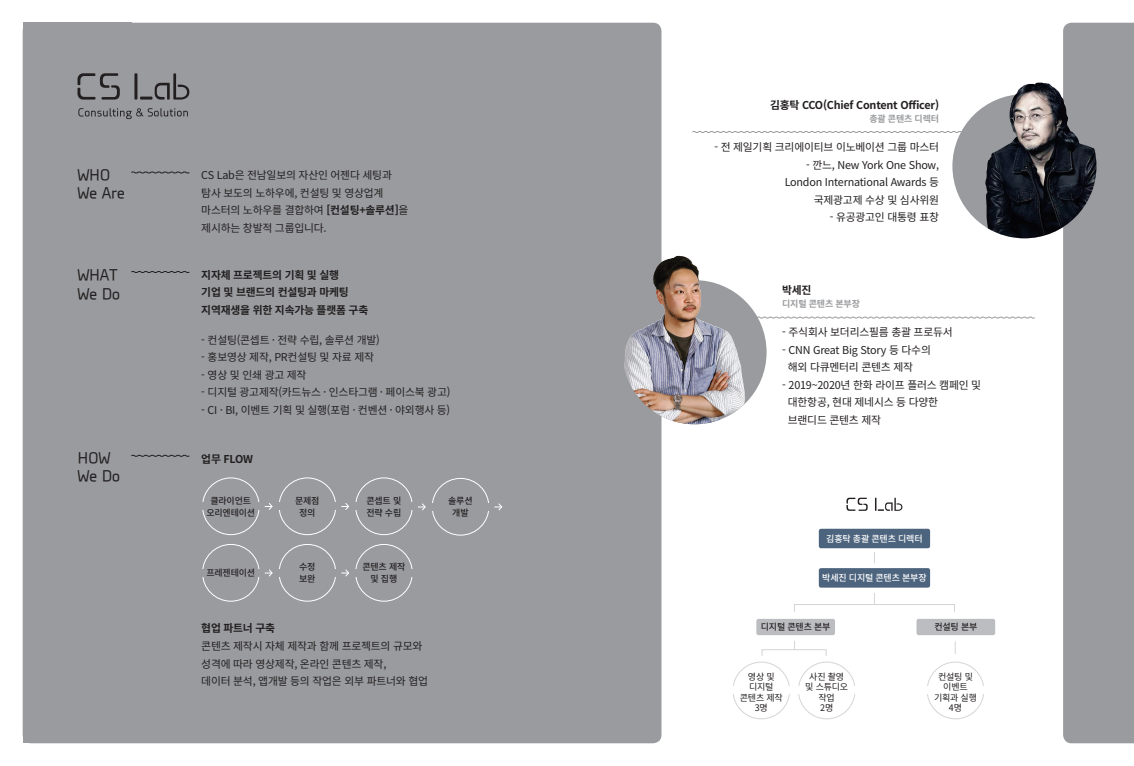
<style>
.page{position:relative;width:1134px;height:766px;background:#fff}
.page>*{position:absolute;margin:0;border:0;box-sizing:border-box;transform-origin:0 0}
.t1{font:16px "Daishin M";letter-spacing:-.02em;color:#231f20}
.t2{font:10.8px "Noto Sans CJ Kkr";letter-spacing:-.02em;color:#231f20}
.t3{font:700 10.8px "Noto Sans CJ Kkr";letter-spacing:-.02em;color:#231f20}
.t4{font:500 9px "Noto Sans CJ Kkr";letter-spacing:-.02em;color:#231f20}
.t5{font:9px "Noto Sans CJ Kkr";letter-spacing:-.02em;color:#231f20}
.t6{font:500 9px "Noto Sans CJ Kkr";letter-spacing:-.02em;color:#fff}
.t7{font:700 9px "Noto Sans CJ Kkr";letter-spacing:-.02em;color:#999b9e}
.s1{font-weight:700}
</style>
<div class="page">
<div style="left:23px;top:23px;width:638px;height:720px;background:#999b9e;border-radius:9px"></div>
<svg style="left:692px;top:131px;width:269px;height:2px"></svg>
<div style="left:1063px;top:23px;width:71px;height:720px;background:#999b9e"></div>
<div style="left:952px;top:94px;width:144px;height:144px;background:#999b9e;border-radius:50%"></div>
<img style="left:985px;top:94px;width:111px;height:144px">
<img style="left:985px;top:83px;width:94px;height:122px">
<svg style="left:131px;top:171px;width:59px;height:3px"></svg>
<svg style="left:131px;top:271px;width:59px;height:2px"></svg>
<svg style="left:757px;top:316px;width:278px;height:3px"></svg>
<div style="left:622px;top:280px;width:144px;height:144px;background:#999b9e;border-radius:50%"></div>
<img style="left:624px;top:330px;width:121px;height:94px">
<img style="left:638px;top:256px;width:107px;height:138px">
<div style="left:432px;top:478px;width:57px;height:57px;border:1px solid #fff;border-radius:50%"></div>
<div style="left:428px;top:503px;width:64px;height:7px;background:#999b9e"></div>
<svg style="left:418px;top:503px;width:8px;height:7px"></svg>
<svg style="left:494px;top:503px;width:8px;height:7px"></svg>
<svg style="left:131px;top:454px;width:59px;height:3px"></svg>
<div style="left:202px;top:477px;width:57px;height:57px;border:1px solid #fff;border-radius:50%"></div>
<div style="left:198px;top:502px;width:64px;height:7px;background:#999b9e"></div>
<div style="left:279px;top:477px;width:57px;height:57px;border:1px solid #fff;border-radius:50%"></div>
<div style="left:275px;top:502px;width:64px;height:7px;background:#999b9e"></div>
<div style="left:355px;top:477px;width:57px;height:57px;border:1px solid #fff;border-radius:50%"></div>
<div style="left:352px;top:502px;width:63px;height:7px;background:#999b9e"></div>
<svg style="left:265px;top:503px;width:8px;height:7px"></svg>
<svg style="left:341px;top:503px;width:8px;height:7px"></svg>
<div style="left:202px;top:544px;width:57px;height:57px;border:1px solid #fff;border-radius:50%"></div>
<div style="left:198px;top:569px;width:64px;height:7px;background:#999b9e"></div>
<div style="left:279px;top:544px;width:57px;height:57px;border:1px solid #fff;border-radius:50%"></div>
<div style="left:275px;top:569px;width:64px;height:7px;background:#999b9e"></div>
<div style="left:355px;top:544px;width:57px;height:57px;border:1px solid #fff;border-radius:50%"></div>
<div style="left:352px;top:569px;width:63px;height:7px;background:#999b9e"></div>
<svg style="left:265px;top:569px;width:8px;height:7px"></svg>
<svg style="left:341px;top:569px;width:8px;height:7px"></svg>
<svg style="left:77px;top:73px;width:43px;height:27px"></svg>
<svg style="left:78px;top:108px;width:110px;height:11px"></svg>
<hr style="left:134px;top:73px;width:3px;height:27px;background:#231f20">
<svg style="left:140px;top:73px;width:49px;height:27px"></svg>
<div style="left:819px;top:568px;width:111px;height:19px;background:#4d647e;border-radius:2px"></div>
<div style="left:819px;top:528px;width:111px;height:20px;background:#4d647e;border-radius:2px"></div>
<div style="left:916px;top:618px;width:79px;height:17px;background:#bcbdc0;border-radius:2px"></div>
<div style="left:756px;top:618px;width:79px;height:17px;background:#bcbdc0;border-radius:2px"></div>
<svg style="left:955px;top:641px;width:1px;height:12px"></svg>
<div style="left:794px;top:604px;width:161px;height:8px;border:1px solid #d4d5d7"></div>
<div style="left:762px;top:649px;width:64px;height:7px;border:1px solid #d4d5d7"></div>
<div style="left:733px;top:661px;width:57px;height:58px;border:1px solid #d4d5d7;border-radius:50%"></div>
<div style="left:729px;top:686px;width:64px;height:7px;background:#fff"></div>
<div style="left:798px;top:661px;width:57px;height:58px;border:1px solid #d4d5d7;border-radius:50%"></div>
<div style="left:795px;top:686px;width:71px;height:7px;background:#fff"></div>
<div style="left:927px;top:661px;width:57px;height:58px;border:1px solid #d4d5d7;border-radius:50%"></div>
<div style="left:924px;top:686px;width:63px;height:7px;background:#fff"></div>
<svg style="left:846px;top:497px;width:22px;height:13px"></svg>
<svg style="left:875px;top:497px;width:27px;height:13px"></svg>
<p class="t1" style="left:77px;top:168px;width:35px">WHO</p>
<p class="t1" style="left:77px;top:186px;width:49px">We Are</p>
<p class="t1" style="left:77px;top:268px;width:42px">WHAT</p>
<p class="t1" style="left:77px;top:286px;width:44px">We Do</p>
<p class="t2" style="left:201px;top:169px;width:192px">CS Lab은 전남일보의 자산인 어젠다 세팅과</p>
<p class="t2" style="left:201px;top:186px;width:184px">탐사 보도의 노하우에, 컨설팅 및 영상업계</p>
<p class="t2" style="left:201px;top:204px;width:209px">마스터의 노하우를 결합하여 <span class="s1">[컨설팅+솔루션]</span>을</p>
<p class="t2" style="left:201px;top:221px;width:127px">제시하는 창발적 그룹입니다.</p>
<p class="t3" style="left:201px;top:269px;width:139px">지자체 프로젝트의 기획 및 실행</p>
<p class="t3" style="left:201px;top:286px;width:149px">기업 및 브랜드의 컨설팅과 마케팅</p>
<p class="t3" style="left:201px;top:304px;width:168px">지역재생을 위한 지속가능 플랫폼 구축</p>
<p class="t2" style="left:201px;top:334px;width:180px">- 컨설팅(콘셉트 〮 전략 수립, 솔루션 개발)</p>
<p class="t2" style="left:201px;top:351px;width:174px">- 홍보영상 제작, PR컨설팅 및 자료 제작</p>
<p class="t2" style="left:201px;top:369px;width:107px">- 영상 및 인쇄 광고 제작</p>
<p class="t2" style="left:201px;top:386px;width:251px">- 디지털 광고제작(카드뉴스 〮 인스타그램 〮 페이스북 광고)</p>
<p class="t2" style="left:201px;top:404px;width:250px">- CI 〮 BI, 이벤트 기획 및 실행(포럼 〮 컨벤션 〮 야외행사 등)</p>
<p class="t1" style="left:77px;top:451px;width:35px">HOW</p>
<p class="t3" style="left:201px;top:453px;width:53px">업무 FLOW</p>
<p class="t1" style="left:77px;top:469px;width:44px">We Do</p>
<p class="t4" style="left:210px;top:495px;width:42px">클라이언트</p>
<p class="t4" style="left:206px;top:507px;width:50px">오리엔테이션</p>
<p class="t4" style="left:206px;top:567px;width:50px">프레젠테이션</p>
<p class="t4" style="left:295px;top:495px;width:26px">문제점</p>
<p class="t4" style="left:299px;top:507px;width:18px">정의</p>
<p class="t4" style="left:299px;top:561px;width:18px">수정</p>
<p class="t4" style="left:299px;top:573px;width:18px">보완</p>
<p class="t4" style="left:366px;top:495px;width:36px">콘셉트 및</p>
<p class="t4" style="left:366px;top:507px;width:36px">전략 수립</p>
<p class="t4" style="left:362px;top:561px;width:45px">콘텐츠 제작</p>
<p class="t4" style="left:370px;top:573px;width:28px">및 집행</p>
<p class="t3" style="left:201px;top:622px;width:75px">협업 파트너 구축</p>
<p class="t2" style="left:201px;top:639px;width:223px">콘텐츠 제작시 자체 제작과 함께 프로젝트의 규모와</p>
<p class="t2" style="left:201px;top:657px;width:187px">성격에 따라 영상제작, 온라인 콘텐츠 제작,</p>
<p class="t2" style="left:201px;top:674px;width:228px">데이터 분석, 앱개발 등의 작업은 외부 파트너와 협업</p>
<p class="t4" style="left:448px;top:495px;width:26px">솔루션</p>
<p class="t4" style="left:452px;top:507px;width:18px">개발</p>
<p class="t3" style="left:770px;top:99px;width:170px">김홍탁 CCO(Chief Content Officer)</p>
<p class="t7" style="left:869px;top:113px;width:71px">총괄 콘텐츠 디렉터</p>
<p class="t2" style="left:714px;top:141px;width:226px">- 전 제일기획 크리에이티브 이노베이션 그룹 마스터</p>
<p class="t2" style="left:806px;top:159px;width:135px">- 깐느, New York One Show,</p>
<p class="t2" style="left:785px;top:176px;width:156px">London International Awards 등</p>
<p class="t2" style="left:814px;top:194px;width:127px">국제광고제 수상 및 심사위원</p>
<p class="t2" style="left:830px;top:211px;width:111px">- 유공광고인 대통령 표창</p>
<p class="t3" style="left:782px;top:284px;width:31px">박세진</p>
<p class="t7" style="left:782px;top:299px;width:79px">디지털 콘텐츠 본부장</p>
<p class="t2" style="left:782px;top:326px;width:172px">- 주식회사 보더리스필름 총괄 프로듀서</p>
<p class="t2" style="left:782px;top:343px;width:150px">- CNN Great Big Story 등 다수의</p>
<p class="t2" style="left:788px;top:361px;width:127px">해외 다큐멘터리 콘텐츠 제작</p>
<p class="t2" style="left:782px;top:378px;width:200px">- 2019~2020년 한화 라이프 플러스 캠페인 및</p>
<p class="t2" style="left:788px;top:396px;width:152px">대한항공, 현대 제네시스 등 다양한</p>
<p class="t2" style="left:788px;top:413px;width:95px">브랜디드 콘텐츠 제작</p>
<p class="t6" style="left:826px;top:533px;width:98px">김홍탁 총괄 콘텐츠 디렉터</p>
<p class="t6" style="left:822px;top:572px;width:106px">박세진 디지털 콘텐츠 본부장</p>
<p class="t4" style="left:761px;top:622px;width:71px">디지털 콘텐츠 본부</p>
<p class="t4" style="left:934px;top:622px;width:45px">컨설팅 본부</p>
<p class="t5" style="left:748px;top:671px;width:28px">영상 및</p>
<p class="t5" style="left:749px;top:681px;width:26px">디지털</p>
<p class="t5" style="left:740px;top:692px;width:45px">콘텐츠 제작</p>
<p class="t5" style="left:755px;top:702px;width:15px">3명</p>
<p class="t5" style="left:809px;top:671px;width:36px">사진 촬영</p>
<p class="t5" style="left:805px;top:681px;width:45px">및 스튜디오</p>
<p class="t5" style="left:818px;top:692px;width:18px">작업</p>
<p class="t5" style="left:820px;top:702px;width:15px">2명</p>
<p class="t5" style="left:938px;top:671px;width:36px">컨설팅 및</p>
<p class="t5" style="left:943px;top:681px;width:26px">이벤트</p>
<p class="t5" style="left:934px;top:692px;width:45px">기획과 실행</p>
<p class="t5" style="left:949px;top:702px;width:15px">4명</p>
</div>
